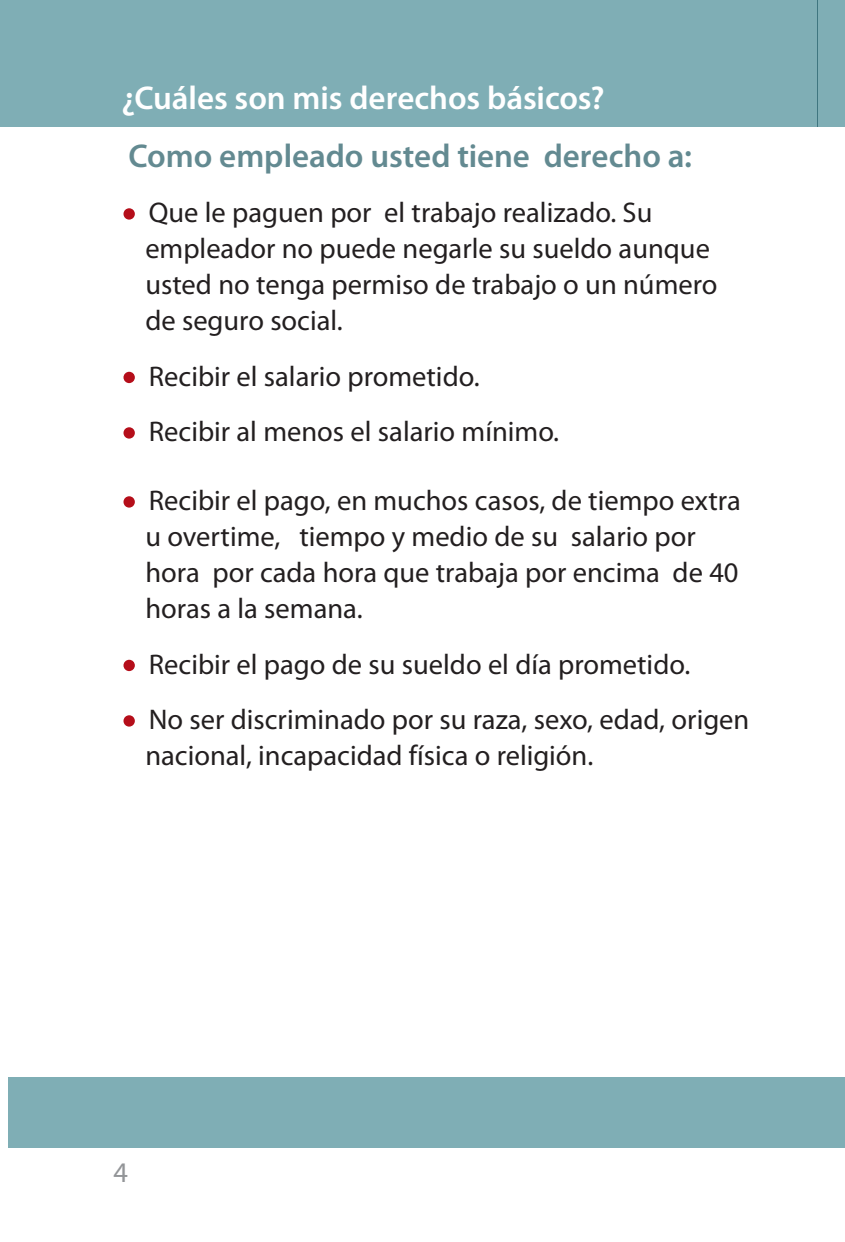
<style>
.page{position:relative;width:845px;height:1242px;background:#fff}
.page>*{position:absolute;margin:0;border:0;box-sizing:border-box;transform-origin:0 0}
.t1{font:600 33px "Myriad Pro";color:#638a91}
.t2{font:600 33px "Myriad Pro";letter-spacing:-.005em;color:#fff}
.t3{font:28.5px/36px "Myriad Pro";color:#231f20}
.t4{font:28.5px "Myriad Pro";color:#939598}
.s1{font-size:54px;color:#b50e1a}
</style>
<div class="page">
<div style="left:0;top:0;width:818px;height:127px;background:#7faeb5"></div>
<div style="left:8px;top:1077px;width:810px;height:71px;background:#7faeb5"></div>
<div style="left:818px;top:0;width:27px;height:127px;background:#7faeb5"></div>
<div style="left:818px;top:1077px;width:27px;height:71px;background:#7faeb5"></div>
<p class="t2" style="left:122px;top:77px;width:484px">¿Cuáles son mis derechos básicos?</p>
<p class="t1" style="left:128px;top:134px;width:565px">Como empleado usted tiene derecho a:</p>
<p class="t3" style="left:145px;top:194px;width:573px;text-indent:-24px"><span class="s1">•</span> Que le paguen por el trabajo realizado. Su empleador no puede negarle su sueldo aunque usted no tenga permiso de trabajo o un número de seguro social.</p>
<p class="t3" style="left:122px;top:358px;width:359px"><span class="s1">•</span> Recibir el salario prometido.</p>
<p class="t3" style="left:122px;top:413px;width:439px"><span class="s1">•</span> Recibir al menos el salario mínimo.</p>
<p class="t3" style="left:145px;top:482px;width:597px;text-indent:-24px"><span class="s1">•</span> Recibir el pago, en muchos casos, de tiempo extra u overtime, tiempo y medio de su salario por hora por cada hora que trabaja por encima de 40 horas a la semana.</p>
<p class="t3" style="left:122px;top:646px;width:570px"><span class="s1">•</span> Recibir el pago de su sueldo el día prometido.</p>
<p class="t3" style="left:145px;top:701px;width:605px;text-indent:-24px"><span class="s1">•</span> No ser discriminado por su raza, sexo, edad, origen nacional, incapacidad física o religión.</p>
<p class="t4" style="left:113px;top:1155px;width:16px">4</p>
</div>
